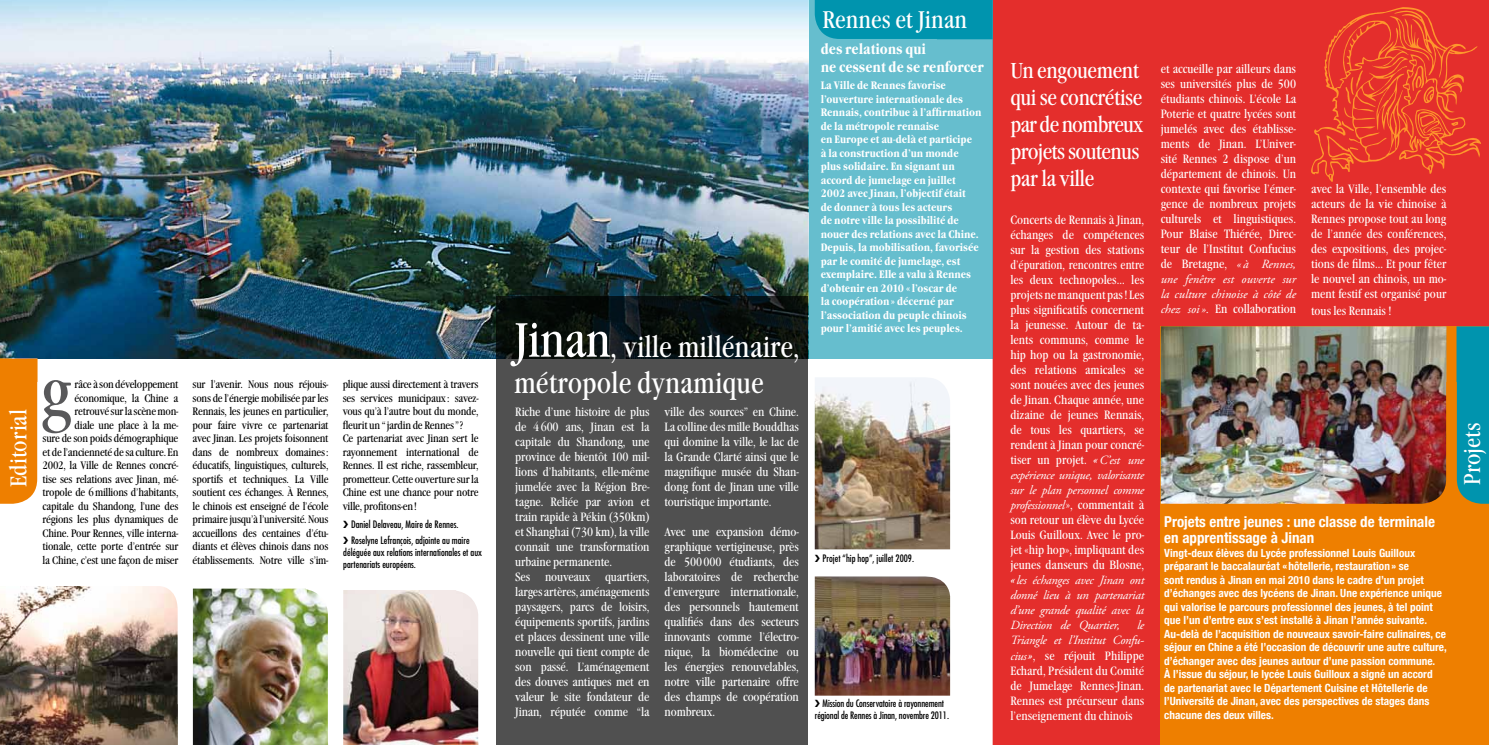
<style>
.page{position:relative;width:1489px;height:745px;background:#fff}
.page>*{position:absolute;margin:0;border:0;box-sizing:border-box;transform-origin:0 0}
.t1{font:condensed 71.88px "Garamond Itc T";color:#58585a}
.t2{font:condensed 30px/36px "Garamond Itc T";color:#fff}
.t3{font:condensed 25px "Garamond Itc T";color:#fff}
.t4{font:condensed 23.75px "Garamond Itc T";color:#fff}
.t5{font:condensed 22.5px/27px "Garamond Itc T";letter-spacing:-.03em;color:#fff}
.t6{font:700 condensed 15px/16.5px "Helvetica Neue";color:#fff}
.t7{font:700 condensed 15px/18px "Garamond Itc T";color:#fff}
.t8{font:condensed 12.5px/15px "Garamond Itc T";letter-spacing:-.01em;color:#fff;text-align:justify}
.t9{font:italic 12.5px/15px "Adobe Garamond Pro";letter-spacing:-.02em;color:#fff;text-align:justify}
.t10{font:italic 12.5px/15px "Adobe Garamond Pro";color:#fff}
.t11{font:condensed 11.25px/13.5px "Garamond Itc T";letter-spacing:-.02em;color:#000;text-align:right}
.t12{font:700 condensed 11.25px/13.5px "Helvetica Neue";color:#fff}
.t13{font:700 condensed 11.25px/13.5px "Garamond Itc T";color:#fff}
.t14{font:condensed 10px/12px "Futura LT";color:#000;text-align:center}
.s1{font-size:50px}
.s2{font-size:32.5px}
.s3{font-weight:700;font-style:italic}
.s4{font-family:"Adobe Garamond Pro";font-style:italic;font-stretch:normal}
.s5{font-family:"Garamond Itc T";font-style:normal;font-stretch:condensed}
.s6{font-family:"Garamond Itc T";font-weight:700;font-stretch:condensed}
</style>
<div class="page">
<div style="left:992px;top:0;width:496px;height:744px;background:#e42e2c"></div>
<img style="left:0;top:586px;width:178px;height:158px">
<img style="left:193px;top:588px;width:135px;height:156px">
<img style="left:343px;top:590px;width:135px;height:154px">
<svg style="left:1310px;top:7px;width:170px;height:175px;background:#e83f2c"></svg>
<div style="left:0;top:358px;width:38px;height:145px;background:#ee7f00"></div>
<img style="left:814px;top:576px;width:136px;height:119px">
<img style="left:814px;top:378px;width:136px;height:171px">
<div style="left:808px;top:0;width:184px;height:358px;background:#66bece"></div>
<div style="left:814px;top:0;width:178px;height:39px;background:#0094ae"></div>
<div style="left:1160px;top:326px;width:328px;height:418px;background:#ee7f00"></div>
<img style="left:1160px;top:326px;width:286px;height:177px">
<div style="left:1456px;top:326px;width:32px;height:177px;background:#0094ae"></div>
<img style="left:0;top:0;width:808px;height:358px">
<svg style="left:496px;top:296px;width:312px;height:448px;background:#464746"></svg>
<h3 class="t4" style="left:5px;top:487px;width:79px;rotate:-90deg">Editorial</h3>
<p class="t11" style="left:43px;top:377px;width:137px">râce à son développement économique, la Chine a retrouvé sur la scène mon-<br>diale une place à la me-<br>sure de son poids démographique et de l’ancienneté de sa culture. En<br>2002, la Ville de Rennes concré&shy;tise ses relations avec Jinan, mé&shy;tropole de 6millions d’habitants, capitale du Shandong, l’une des régions les plus dynamiques de<br>Chine. Pour Rennes, ville interna&shy;tionale, cette porte d’entrée sur la Chine, c’est une façon de miser</p>
<p class="t11" style="left:193px;top:377px;width:137px;text-align:justify">sur l’avenir. Nous nous réjouis&shy;sons de l’énergie mobilisée par les rennais, les jeunes en particulier, pour faire vivre ce partenariat avec Jinan. Les projets foisonnent dans de nombreux domaines: éducatifs, linguistiques, culturels, sportifs et techniques. La Ville soutient ces échanges. à Rennes, le chinois est enseigné de l’école primaire jusqu’à l’université. Nous accueillons des centaines d’étu&shy;diants et élèves chinois dans nos établissements. Notre ville s’im-</p>
<p class="t11" style="left:343px;top:377px;width:137px;text-align:left">plique aussi directement à travers ses services municipaux: savez&shy;vous qu’à l’autre bout du monde, fleurit un “jardin de Rennes”?<br>Ce partenariat avec Jinan sert le rayonnement international de<br>Rennes. Il est riche, rassembleur, prometteur. Cette ouverture sur la<br>Chine est une chance pour notre ville, profitons-en!</p>
<h1 class="t1" style="left:40px;top:350px;width:33px">g</h1>
<p class="t14" style="left:351px;top:517px;width:109px">Daniel Delaveau, Maire de Rennes.</p>
<p class="t14" style="left:343px;top:533px;width:140px;text-align:left;text-indent:8px">Roselyne Lefrançois, adjointe au maire déléguée aux relations internationales et aux partenariats européens.</p>
<h2 class="t2" style="left:514px;top:328px;width:287px"><span class="s1">Jinan</span><span class="s2">,</span> ville millénaire, métropole dynamique</h2>
<p class="t8" style="left:515px;top:403px;width:136px;text-align:left">Riche d’une histoire de plus de 4600 ans, Jinan est la capitale du Shandong, une province de bientôt 100 mil&shy;lions d’habitants, elle-même jumelée avec la Région Bre&shy;tagne. Reliée par avion et train rapide à Pékin (350km) et Shanghai (730 km), la ville connait une transformation urbaine permanente.<br>Ses nouveaux quartiers, larges artères, aménagements paysagers, parcs de loisirs, équipements sportifs, jardins et places dessinent une ville nouvelle qui tient compte de son passé. L’aménagement des douves antiques met en valeur le site fondateur de<br>Jinan, réputée comme “la</p>
<p class="t8" style="left:664px;top:403px;width:136px">ville des sources” en Chine.<br>La colline des mille Bouddhas qui domine la ville, le lac de la grande clarté ainsi que le magnifique musée du Shan&shy;dong font de Jinan une ville touristique importante.</p>
<p class="t8" style="left:664px;top:523px;width:136px">Avec une expansion démo&shy;graphique vertigineuse, près de 500000 étudiants, des laboratoires de recherche d’envergure internationale, des personnels hautement qualifiés dans des secteurs innovants comme l’électro&shy;nique, la biomédecine ou les énergies renouvelables, notre ville partenaire offre des champs de coopération nombreux.</p>
<h3 class="t3" style="left:822px;top:5px;width:146px">Rennes et Jinan</h3>
<p class="t7" style="left:820px;top:40px;width:165px">des relations qui<br>ne cessent de se renforcer</p>
<p class="t13" style="left:820px;top:79px;width:162px">La Ville de Rennes favorise l’ouverture internationale des rennais, contribue à l’affirmation de la métropole rennaise<br>en Europe et au-delà et participe<br>à la construction d’un monde plus solidaire. En signant un accord de jumelage en juillet<br>2002 avec Jinan, l’objectif était<br>de donner à tous les acteurs<br>de notre ville la possibilité de nouer des relations avec la Chine.<br>Depuis, la mobilisation, favorisée par le comité de jumelage, est exemplaire. Elle a valu à Rennes d’obtenir en 2010 «l’oscar de<br>la coopération» décerné par l’association du peuple chinois pour l’amitié avec les peuples.</p>
<p class="t14" style="left:822px;top:551px;width:93px">Projet “hip hop”, juillet 2009.</p>
<p class="t14" style="left:814px;top:696px;width:136px;line-height:11.6px">Mission du Conservatoire à rayonnement régional de Rennes à Jinan, novembre 2011.</p>
<h3 class="t5" style="left:1010px;top:57px;width:134px">Un engouement qui se concrétise par de nombreux projets soutenus par la ville</h3>
<p class="t8" style="left:1010px;top:212px;width:135px">Concerts de rennais à Jinan, échanges de compétences sur la gestion des stations d’épuration, rencontres entre les deux technopoles… les projets ne manquent pas! Les plus significatifs concernent la jeunesse. Autour de ta&shy;lents communs, comme le hip hop ou la gastronomie, des relations amicales se sont nouées avec des jeunes de Jinan. Chaque année, une dizaine de jeunes rennais, de tous les quartiers, se rendent à Jinan pour concré&shy;tiser un projet. <span class="s3">«</span><span class="s4">C’est une</span></p>
<p class="t9" style="left:1010px;top:468px;width:135px">expérience unique, valorisante sur le plan personnel comme professionnel<span class="s5">», commentait à</span></p>
<p class="t8" style="left:1010px;top:512px;width:135px">son retour un élève du Lycée Louis Guilloux. Avec le pro&shy;jet «hip hop», impliquant des jeunes danseurs du Blosne,</p>
<p class="t9" style="left:1010px;top:573px;width:135px"><span class="s6">«</span>les échanges avec Jinan ont donné lieu à un partenariat d’une grande qualité avec la Direction de Quartier,</p>
<p class="t9" style="left:1010px;top:618px;width:135px;text-align:right">le<br>Triangle et l’Institut Confu-</p>
<p class="t8" style="left:1010px;top:647px;width:135px"><span class="s4">cius</span><span class="s3">»</span>, se réjouit Philippe Echard, Président du Comité de Jumelage Rennes-Jinan.<br>Rennes est précurseur dans l’enseignement du chinois</p>
<p class="t8" style="left:1160px;top:61px;width:137px">et accueille par ailleurs dans ses universités plus de 500 étudiants chinois. L’école La Poterie et quatre lycées sont jumelés avec des établisse&shy;ments de Jinan. L’univer&shy;sité Rennes 2 dispose d’un département de chinois. Un contexte qui favorise l’émer&shy;gence de nombreux projets culturels et linguistiques.<br>Pour Blaise Thiérée, Direc&shy;teur de l’Institut Confucius de Bretagne, <span class="s4">« à Rennes,</span></p>
<p class="t10" style="left:1160px;top:272px;width:137px">une fenêtre est ouverte sur la culture chinoise à côté de</p>
<p class="t8" style="left:1160px;top:301px;width:137px"><span class="s4">chez soi ».</span> En collaboration</p>
<p class="t8" style="left:1310px;top:181px;width:137px">avec la ville, l’ensemble des acteurs de la vie chinoise à Rennes propose tout au long de l’année des conférences, des expositions, des projec&shy;tions de films… Et pour fêter le nouvel an chinois, un mo&shy;ment festif est organisé pour</p>
<p class="t8" style="left:1310px;top:303px;width:82px">tous les rennais !</p>
<p class="t6" style="left:1164px;top:512px;width:272px">Projets entre jeunes : une classe de terminale en apprentissage à Jinan</p>
<p class="t12" style="left:1164px;top:545px;width:284px">Vingt-deux élèves du Lycée professionnel Louis Guilloux préparant le baccalauréat « hôtellerie, restauration» se<br>sont rendus à Jinan en mai 2010 dans le cadre d’un projet d’échanges avec des lycéens de Jinan. Une expérience unique qui valorise le parcours professionnel des jeunes, à tel point que l’un d’entre eux s’est installé à Jinan l’année suivante.<br>Au-delà de l’acquisition de nouveaux savoir-faire culinaires, ce séjour en Chine a été l’occasion de découvrir une autre culture, d’échanger avec des jeunes autour d’une passion commune.<br>à l’issue du séjour, le lycée Louis Guilloux a signé un accord<br>de partenariat avec le Département Cuisine et Hôtellerie de l’Université de Jinan, avec des perspectives de stages dans chacune des deux villes.</p>
<h3 class="t4" style="left:1458px;top:485px;width:64px;rotate:-90deg">Projets</h3>
</div>
